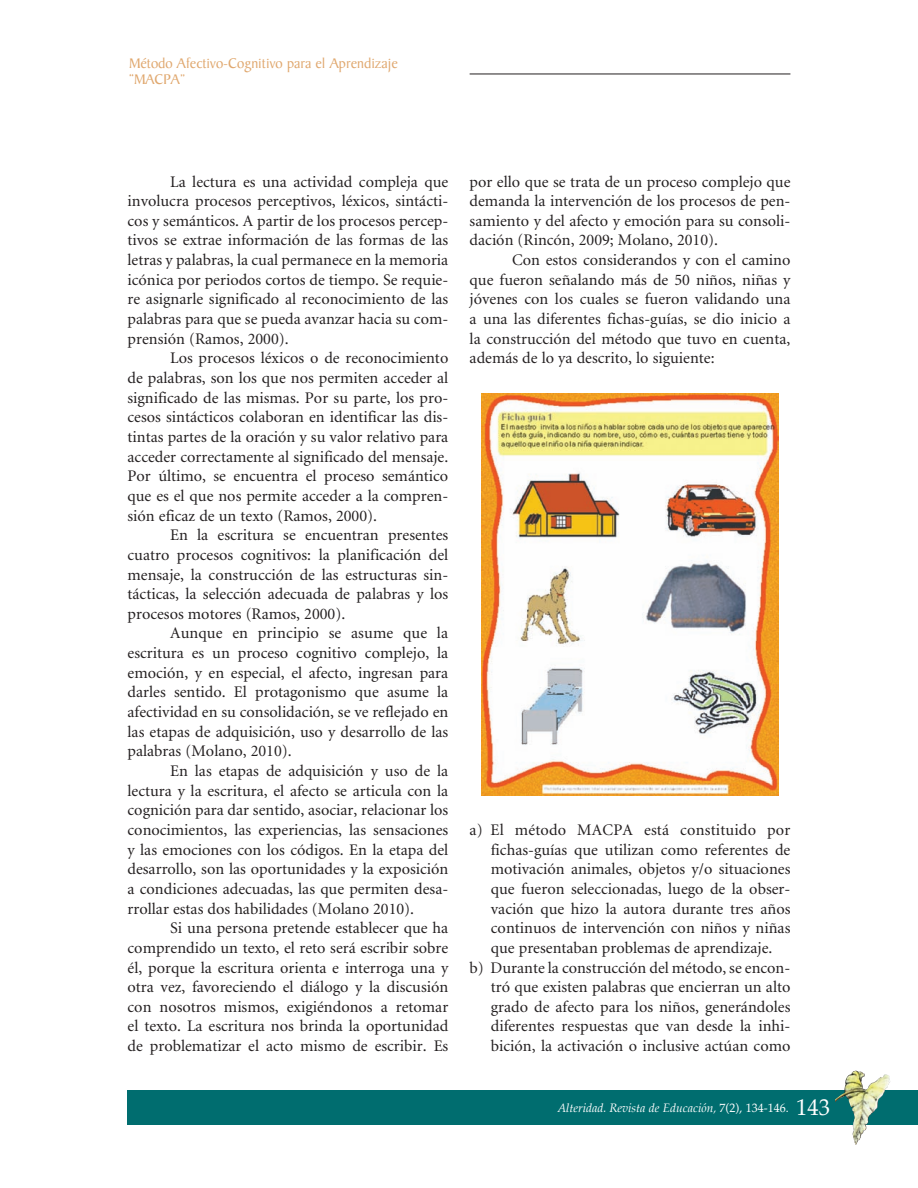
<style>
.page{position:relative;width:918px;height:1188px;background:#fff}
.page>*{position:absolute;margin:0;border:0;box-sizing:border-box;transform-origin:0 0}
.t1{font:16.2px/19.6px "Minion";color:#231f20;text-align:justify}
.t2{font:15px/16.5px "Baker Signet";color:#e0a86f}
.t3{font:italic 12px "Palatino";color:#fff}
.s1{font-style:normal}
.s2{font-style:normal;font-size:22.5px}
</style>
<div class="page">
<hr style="left:470px;top:74px;width:320px;height:1px;background:#231f20">
<div style="left:128px;top:1090px;width:790px;height:34px;background:#006d6f"></div>
<img style="left:835px;top:1071px;width:50px;height:74px">
<img style="left:481px;top:393px;width:298px;height:403px">
<p class="t2" style="left:129px;top:55px;width:270px">Método Afectivo-Cognitivo para el Aprendizaje “MACPA”</p>
<p class="t1" style="left:128px;top:172px;width:322px;text-indent:43px">La lectura es una actividad compleja que involucra procesos perceptivos, léxicos, sintácti&shy;cos y semánticos. A partir de los procesos percep&shy;tivos se extrae información de las formas de las letras y palabras, la cual permanece en la memoria icónica por periodos cortos de tiempo. Se requie&shy;re asignarle significado al reconocimiento de las palabras para que se pueda avanzar hacia su com&shy;prensión (Ramos, 2000).</p>
<p class="t1" style="left:128px;top:349px;width:322px;text-indent:43px">Los procesos léxicos o de reconocimiento de palabras, son los que nos permiten acceder al significado de las mismas. Por su parte, los pro&shy;cesos sintácticos colaboran en identificar las dis&shy;tintas partes de la oración y su valor relativo para acceder correctamente al significado del mensaje.<br>Por último, se encuentra el proceso semántico que es el que nos permite acceder a la compren&shy;sión eficaz de un texto (Ramos, 2000).</p>
<p class="t1" style="left:128px;top:526px;width:322px;text-indent:43px">En la escritura se encuentran presentes cuatro procesos cognitivos: la planificación del mensaje, la construcción de las estructuras sin&shy;tácticas, la selección adecuada de palabras y los procesos motores (Ramos, 2000).</p>
<p class="t1" style="left:128px;top:624px;width:322px;text-indent:43px">Aunque en principio se asume que la escritura es un proceso cognitivo complejo, la emoción, y en especial, el afecto, ingresan para darles sentido. El protagonismo que asume la afectividad en su consolidación, se ve reflejado en las etapas de adquisición, uso y desarrollo de las palabras (Molano, 2010).</p>
<p class="t1" style="left:128px;top:762px;width:322px;text-indent:43px">En las etapas de adquisición y uso de la lectura y la escritura, el afecto se articula con la cognición para dar sentido, asociar, relacionar los conocimientos, las experiencias, las sensaciones y las emociones con los códigos. En la etapa del desarrollo, son las oportunidades y la exposición a condiciones adecuadas, las que permiten desa&shy;rrollar estas dos habilidades (Molano 2010).</p>
<p class="t1" style="left:128px;top:919px;width:322px;text-indent:43px">Si una persona pretende establecer que ha comprendido un texto, el reto será escribir sobre él, porque la escritura orienta e interroga una y otra vez, favoreciendo el diálogo y la discusión con nosotros mismos, exigiéndonos a retomar el texto. La escritura nos brinda la oportunidad de problematizar el acto mismo de escribir. Es</p>
<p class="t1" style="left:470px;top:172px;width:322px">por ello que se trata de un proceso complejo que demanda la intervención de los procesos de pen&shy;samiento y del afecto y emoción para su consoli&shy;dación (Rincón, 2009; Molano, 2010).</p>
<p class="t1" style="left:470px;top:251px;width:322px;text-indent:43px">Con estos considerandos y con el camino que fueron señalando más de 50 niños, niñas y jóvenes con los cuales se fueron validando una a una las diferentes fichas-guías, se dio inicio a la construcción del método que tuvo en cuenta, además de lo ya descrito, lo siguiente:</p>
<p class="t1" style="left:470px;top:821px;width:322px">a) El método MACPA está constituido por</p>
<p class="t1" style="left:491px;top:840px;width:301px">fichas-guías que utilizan como referentes de</p>
<p class="t1" style="left:491px;top:860px;width:301px">motivación animales, objetos y/o situaciones</p>
<p class="t1" style="left:491px;top:879px;width:301px">que fueron seleccionadas, luego de la obser-</p>
<p class="t1" style="left:491px;top:899px;width:301px">vación que hizo la autora durante tres años</p>
<p class="t1" style="left:491px;top:919px;width:301px">continuos de intervención con niños y niñas</p>
<p class="t1" style="left:491px;top:938px;width:283px">que presentaban problemas de aprendizaje.</p>
<p class="t1" style="left:470px;top:958px;width:322px">b) Durante la construcción del método, se encon-</p>
<p class="t1" style="left:491px;top:978px;width:301px">tró que existen palabras que encierran un alto</p>
<p class="t1" style="left:491px;top:997px;width:301px">grado de afecto para los niños, generándoles</p>
<p class="t1" style="left:491px;top:1017px;width:301px">diferentes respuestas que van desde la inhi-</p>
<p class="t1" style="left:491px;top:1037px;width:301px">bición, la activación o inclusive actúan como</p>
<p class="t3" style="left:557px;top:1098px;width:274px">Alteridad. Revista de Educación, <span class="s1">7(2), 134-146.</span> <span class="s2">143</span></p>
</div>
